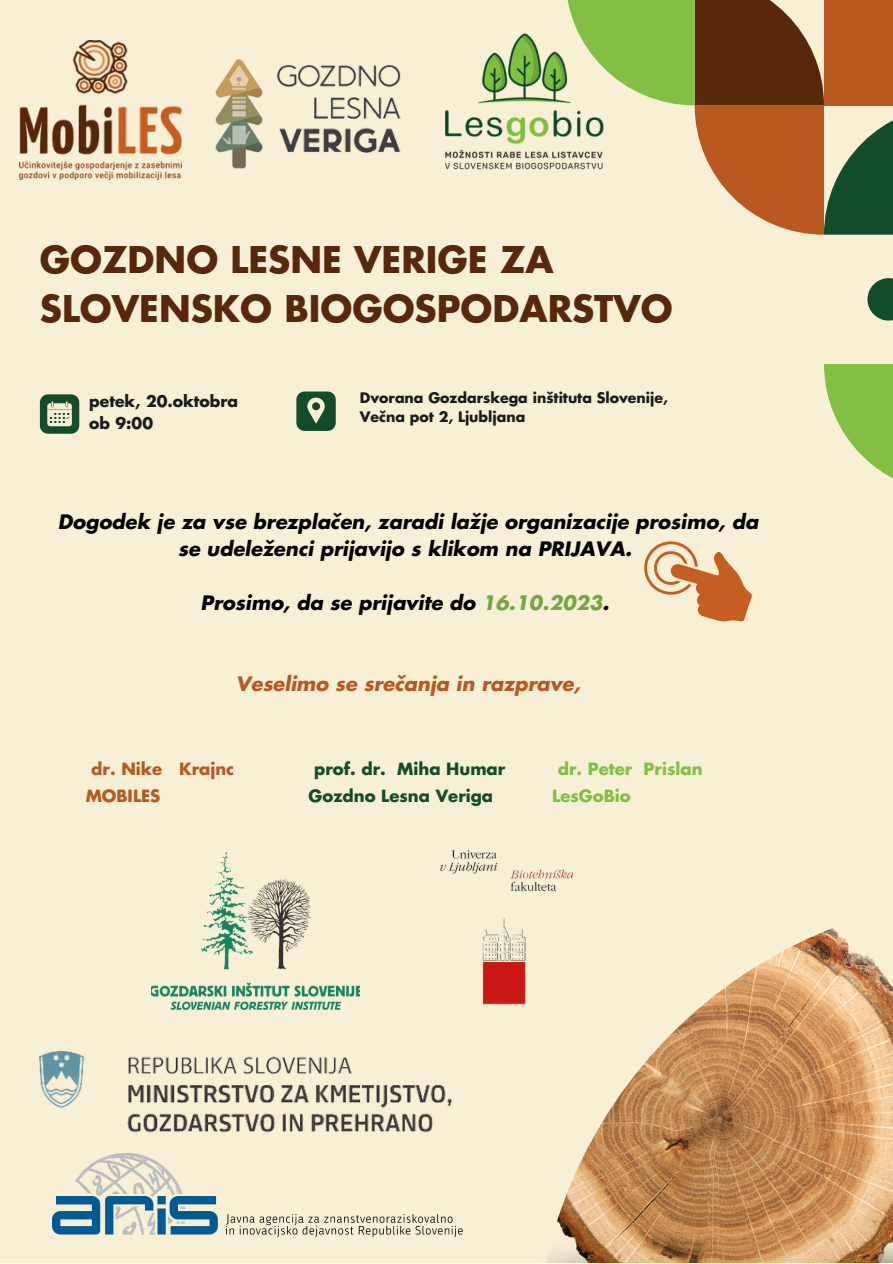
<style>
.page{position:relative;width:893px;height:1264px;background:#fff}
.page>*{position:absolute;margin:0;border:0;box-sizing:border-box;transform-origin:0 0}
.t1{font:700 36px/49.5px "Futura LT Pro";color:#59280b}
.t2{font:italic 700 19.5px/27px "Futura LT Pro";color:#000;text-align:center}
.t3{font:italic 700 19.5px "Futura LT Pro";color:#b95820}
.t4{font:700 16.5px "Futura LT Pro";color:#124c2a}
.t5{font:700 16.5px "Futura LT Pro";color:#82c043}
.t6{font:700 16.5px "Futura LT Pro";color:#b95820}
.t7{font:700 15.6px "Futura LT Pro";color:#171b1b}
.t8{font:700 14.1px/19px "Futura LT Pro";color:#171b1b}
.s1{color:#73a743}
</style>
<div class="page">
<div style="left:0;top:0;width:892px;height:1262px;background:#f8f0d5"></div>
<svg style="left:40px;top:394px;width:39px;height:39px"></svg>
<svg style="left:296px;top:391px;width:40px;height:40px"></svg>
<svg style="left:567px;top:0;width:325px;height:235px"></svg>
<svg style="left:867px;top:278px;width:25px;height:42px"></svg>
<svg style="left:824px;top:364px;width:68px;height:114px"></svg>
<div style="left:823px;top:0;width:69px;height:105px;background:#b95820"></div>
<img style="left:546px;top:928px;width:346px;height:334px">
<svg style="left:644px;top:541px;width:108px;height:81px"></svg>
<img style="left:19px;top:40px;width:162px;height:139px">
<img style="left:445px;top:25px;width:170px;height:155px">
<img style="left:152px;top:852px;width:208px;height:157px">
<img style="left:440px;top:850px;width:136px;height:156px">
<img style="left:215px;top:59px;width:186px;height:110px">
<img style="left:40px;top:1051px;width:412px;height:82px">
<img style="left:53px;top:1153px;width:410px;height:84px">
<p class="t1" style="left:40px;top:236px;width:634px">GOZDNO LESNE VERIGE ZA<br>SLOVENSKO BIOGOSPODARSTVO</p>
<p class="t7" style="left:89px;top:394px;width:150px">petek, 20.oktobra</p>
<p class="t7" style="left:89px;top:416px;width:65px">ob 9:00</p>
<p class="t8" style="left:360px;top:388px;width:309px">Dvorana Gozdarskega inštituta Slovenije,<br>Večna pot 2, Ljubljana</p>
<p class="t2" style="left:58px;top:509px;width:702px">Dogodek je za vse brezplačen, zaradi lažje organizacije prosimo, da se udeleženci prijavijo s klikom na PRIJAVA.</p>
<p class="t2" style="left:200px;top:590px;width:410px">Prosimo, da se prijavite do <span class="s1">16.10.2023</span>.</p>
<p class="t3" style="left:236px;top:674px;width:346px">Veselimo se srečanja in razprave,</p>
<p class="t6" style="left:91px;top:761px;width:144px">dr. Nike Krajnc</p>
<p class="t6" style="left:86px;top:788px;width:76px">MOBILES</p>
<p class="t4" style="left:314px;top:761px;width:192px">prof. dr. Miha Humar</p>
<p class="t4" style="left:308px;top:788px;width:186px">Gozdno Lesna Veriga</p>
<p class="t5" style="left:558px;top:761px;width:146px">dr. Peter Prislan</p>
<p class="t5" style="left:552px;top:788px;width:80px">LesGoBio</p>
</div>
